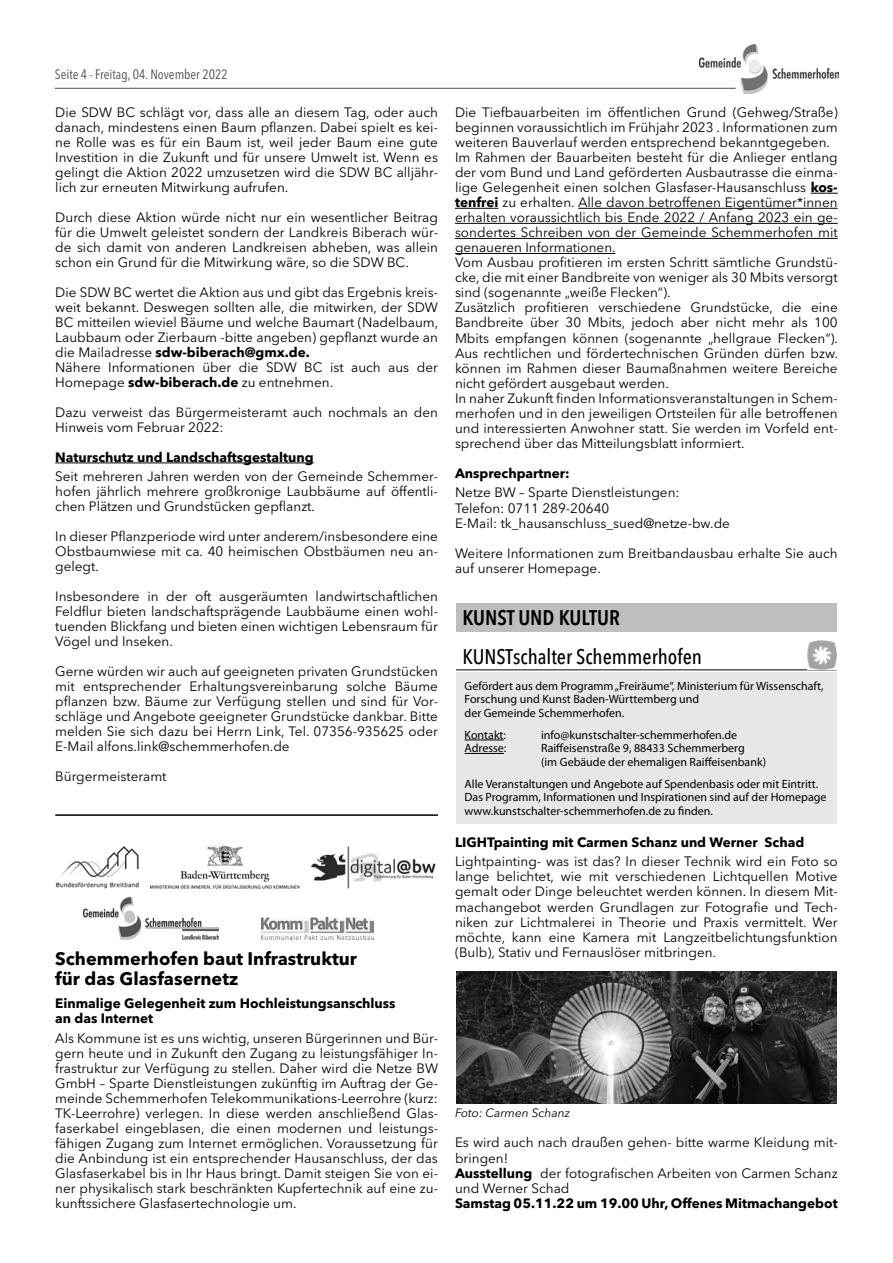
<style>
.page{position:relative;width:893px;height:1263px;background:#fff}
.page>*{position:absolute;margin:0;border:0;box-sizing:border-box;transform-origin:0 0}
.t1{font:500 condensed 21px "Avenir Next W1 G";color:#000}
.t2{font:21px "Avenir Next W1 G Cn Demi";color:#000}
.t3{font:700 18px/19.5px "Avenir Next W1 G";color:#000}
.t4{font:13.5px/15px "Avenir Next W1 G";color:#000;text-align:justify}
.t5{font:700 13.5px/15px "Avenir Next W1 G";color:#000}
.t6{font:condensed 13.5px "Avenir Next W1 G";color:#4d4d4f}
.t7{font:12px/13.5px "Myriad Pro";color:#000}
.t8{font:italic 12px "Avenir Next W1 G";color:#000}
.s1{font-weight:700}
</style>
<div class="page">
<img style="left:699px;top:44px;width:139px;height:50px">
<hr style="left:55px;top:88px;width:680px;height:1px;background:#4d4d4f">
<hr style="left:55px;top:463px;width:259px;height:1px;background:#000">
<svg style="left:811px;top:193px;width:27px;height:1px"></svg>
<hr style="left:455px;top:208px;width:43px;height:1px;background:#000">
<hr style="left:578px;top:208px;width:260px;height:1px;background:#000">
<hr style="left:455px;top:223px;width:383px;height:1px;background:#000">
<hr style="left:455px;top:238px;width:383px;height:1px;background:#000">
<hr style="left:455px;top:253px;width:160px;height:1px;background:#000">
<div style="left:456px;top:603px;width:381px;height:29px;background:#bcbec0"></div>
<div style="left:456px;top:672px;width:381px;height:151px;background:#e6e7e8"></div>
<hr style="left:465px;top:740px;width:39px;height:1px;background:#000">
<hr style="left:465px;top:753px;width:39px;height:1px;background:#000">
<hr style="left:456px;top:669px;width:381px;height:1px;background:#000">
<img style="left:807px;top:640px;width:30px;height:29px">
<img style="left:456px;top:972px;width:381px;height:131px">
<img style="left:55px;top:846px;width:84px;height:43px">
<img style="left:151px;top:846px;width:149px;height:43px">
<img style="left:311px;top:846px;width:125px;height:43px">
<img style="left:84px;top:896px;width:134px;height:43px">
<img style="left:261px;top:918px;width:112px;height:21px">
<hr style="left:55px;top:814px;width:383px;height:2px;background:#000">
<p class="t6" style="left:55px;top:63px;width:175px">Seite 4 · Freitag, 04. N ovember 2022</p>
<p class="t4" style="left:55px;top:103px;width:384px">Die SDW BC schlägt vor, dass alle an diesem Tag, oder auch danach, mindestens einen Baum pflanzen. Dabei spielt es kei&shy;ne Rolle was es für ein Baum ist, weil jeder Baum eine gute Investition in die Zukunft und für unsere Umwelt ist. Wenn es gelingt die Aktion 2022 umzusetzen wird die SDW BC alljähr&shy;lich zur erneuten Mitwirkung aufrufen.</p>
<p class="t4" style="left:55px;top:208px;width:384px">Durch diese Aktion würde nicht nur ein wesentlicher Beitrag für die Umwelt geleistet sondern der Landkreis Biberach wür&shy;de sich damit von anderen Landkreisen abheben, was allein schon ein Grund für die Mitwirkung wäre, so die SDW BC.</p>
<p class="t4" style="left:55px;top:283px;width:385px;text-align:left">Die SDW BC wertet die Aktion aus und gibt das Ergebnis kreis&shy;weit bekannt. Deswegen sollten alle, die mitwirken, der SDW BC mitteilen wieviel Bäume und welche Baumart (Nadelbaum, Laubbaum oder Zierbaum -bitte angeben) gepflanzt wurde an die Mailadresse <span class="s1">sdw-biberach@gmx.de.<br></span>Nähere Informationen über die SDW BC ist auch aus der Homepage <span class="s1">sdw-biberach.de</span> zu entnehmen.</p>
<p class="t4" style="left:55px;top:403px;width:384px">Dazu verweist das Bürgermeisteramt auch nochmals an den<br>Hinweis vom Februar 2022:</p>
<p class="t5" style="left:55px;top:448px;width:260px">Naturschutz und Landschaftsgestaltung</p>
<p class="t4" style="left:55px;top:467px;width:384px">Seit mehreren Jahren werden von der Gemeinde Schemmer&shy;hofen jährlich mehrere großkronige Laubbäume auf öffentli&shy;chen Plätzen und Grundstücken gepflanzt.</p>
<p class="t4" style="left:55px;top:527px;width:384px">In dieser Pflanzperiode wird unter anderem/insbesondere eine Obstbaumwiese mit ca. 40 heimischen Obstbäumen neu an&shy;gelegt.</p>
<p class="t4" style="left:55px;top:587px;width:384px">Insbesondere in der oft ausgeräumten landwirtschaftlichen Feldflur bieten landschaftsprägende Laubbäume einen wohl&shy;tuenden Blickfang und bieten einen wichtigen Lebensraum für Vögel und Inseken.</p>
<p class="t4" style="left:55px;top:662px;width:384px">Gerne würden wir auch auf geeigneten privaten Grundstücken mit entsprechender Erhaltungsvereinbarung solche Bäume pflanzen bzw. Bäume zur Verfügung stellen und sind für Vor&shy;schläge und Angebote geeigneter Grundstücke dankbar. Bitte melden Sie sich dazu bei Herrn Link, Tel. 07356-935625 oder E-Mail alfons.link@schemmerhofen.de</p>
<p class="t4" style="left:55px;top:767px;width:113px">Bürgermeisteramt</p>
<h2 class="t3" style="left:55px;top:948px;width:303px">Schemmerhofen baut Infrastruktur für das Glasfasernetz</h2>
<p class="t5" style="left:55px;top:995px;width:342px">Einmalige Gelegenheit zum Hochleistungsanschluss an das Internet</p>
<p class="t4" style="left:55px;top:1029px;width:384px">Als Kommune ist es uns wichtig, unseren Bürgerinnen und Bür&shy;gern heute und in Zukunft den Zugang zu leistungsfähiger In&shy;frastruktur zur Verfügung zu stellen. Daher wird die Netze BW GmbH – Sparte Dienstleistungen zukünftig im Auftrag der Ge&shy;meinde Schemmerhofen Telekommunikations-Leerrohre (kurz:<br>TK-Leerrohre) verlegen. In diese werden anschließend Glas&shy;faserkabel eingeblasen, die einen modernen und leistungs&shy;fähigen Zugang zum Internet ermöglichen. Voraussetzung für die Anbindung ist ein entsprechender Hausanschluss, der das Glasfaserkabel bis in Ihr Haus bringt. Damit steigen Sie von ei&shy;ner physikalisch stark beschränkten Kupfertechnik auf eine zu&shy;kunftssichere Glasfasertechnologie um.</p>
<p class="t4" style="left:455px;top:103px;width:385px;text-align:left">Die Tiefbauarbeiten im öffentlichen Grund (Gehweg/Straße) beginnen voraussichtlich im Frühjahr 2023 . Informationen zum weiteren Bauverlauf werden entsprechend bekanntgegeben.<br>Im Rahmen der Bauarbeiten besteht für die Anlieger entlang der vom Bund und Land geförderten Ausbautrasse die einma&shy;lige Gelegenheit einen solchen Glasfaser-Hausanschluss <span class="s1">kos&shy;tenfrei</span> zu erhalten. Alle davon betroffenen Eigentümer*innen erhalten voraussichtlich bis Ende 2022 / Anfang 2023 ein ge&shy;sondertes Schreiben von der Gemeinde Schemmerhofen mit genaueren Informationen.<br>Vom Ausbau profitieren im ersten Schritt sämtliche Grundstü&shy;cke, die mit einer Bandbreite von weniger als 30 Mbits versorgt sind (sogenannte „weiße Flecken“).<br>Zusätzlich profitieren verschiedene Grundstücke, die eine Bandbreite über 30 Mbits, jedoch aber nicht mehr als 100<br>Mbits empfangen können (sogenannte „hellgraue Flecken“).<br>Aus rechtlichen und fördertechnischen Gründen dürfen bzw. können im Rahmen dieser Baumaßnahmen weitere Bereiche nicht gefördert ausgebaut werden.<br>In naher Zukunft finden Informationsveranstaltungen in Schem&shy;merhofen und in den jeweiligen Ortsteilen für alle betroffenen und interessierten Anwohner statt. Sie werden im Vorfeld ent&shy;sprechend über das Mitteilungsblatt informiert.</p>
<p class="t5" style="left:455px;top:465px;width:116px">Ansprechpartner:</p>
<p class="t4" style="left:455px;top:484px;width:276px;text-align:left">Netze BW – Sparte Dienstleistungen:<br>Telefon: 0711 289-20640<br>E-Mail: tk_hausanschluss_sued@netze-bw.de</p>
<p class="t4" style="left:455px;top:544px;width:384px">Weitere Informationen zum Breitbandausbau erhalte Sie auch auf unserer Homepage.</p>
<h1 class="t2" style="left:462px;top:601px;width:159px">KUNST UND KULTUR</h1>
<h1 class="t1" style="left:462px;top:640px;width:241px">KUNSTschalter Schemmerhofen</h1>
<p class="t7" style="left:465px;top:679px;width:361px">Gefördert aus dem Programm „Freiräume“, Ministerium für Wissenschaft,<br>Forschung und Kunst Baden-Württemberg und<br>der Gemeinde Schemmerhofen.</p>
<p class="t7" style="left:465px;top:728px;width:43px">Kontakt:</p>
<p class="t7" style="left:541px;top:728px;width:198px">info@kunstschalter-schemmerhofen.de</p>
<p class="t7" style="left:465px;top:741px;width:43px">Adresse:</p>
<p class="t7" style="left:541px;top:741px;width:227px">Raiffeisenstraße 9, 88433 Schemmerberg<br>(im Gebäude der ehemaligen Raiffeisenbank)</p>
<p class="t7" style="left:465px;top:777px;width:363px">Alle Veranstaltungen und Angebote auf Spendenbasis oder mit Eintritt.<br>Das Programm, Informationen und Inspirationen sind auf der Homepage www.kunstschalter-schemmerhofen.de zu finden.</p>
<p class="t5" style="left:455px;top:834px;width:351px">LIGHTpainting mit Carmen Schanz und Werner Schad</p>
<p class="t4" style="left:455px;top:853px;width:384px">Lightpainting- was ist das? In dieser Technik wird ein Foto so lange belichtet, wie mit verschiedenen Lichtquellen Motive gemalt oder Dinge beleuchtet werden können. In diesem Mit&shy;machangebot werden Grundlagen zur Fotografie und Tech&shy;niken zur Lichtmalerei in Theorie und Praxis vermittelt. Wer möchte, kann eine Kamera mit Langzeitbelichtungsfunktion (Bulb), Stativ und Fernauslöser mitbringen.</p>
<p class="t8" style="left:455px;top:1103px;width:117px">Foto: Carmen Schanz</p>
<p class="t4" style="left:455px;top:1134px;width:384px;text-align:left">Es wird auch nach draußen gehen- bitte warme Kleidung mit&shy;bringen!<br><span class="s1">Ausstellung</span> der fotografischen Arbeiten von Carmen Schanz und Werner Schad</p>
<p class="t5" style="left:455px;top:1194px;width:384px">Samstag 05.11.22 um 19.00 Uhr, Offenes Mitmachangebot</p>
</div>
